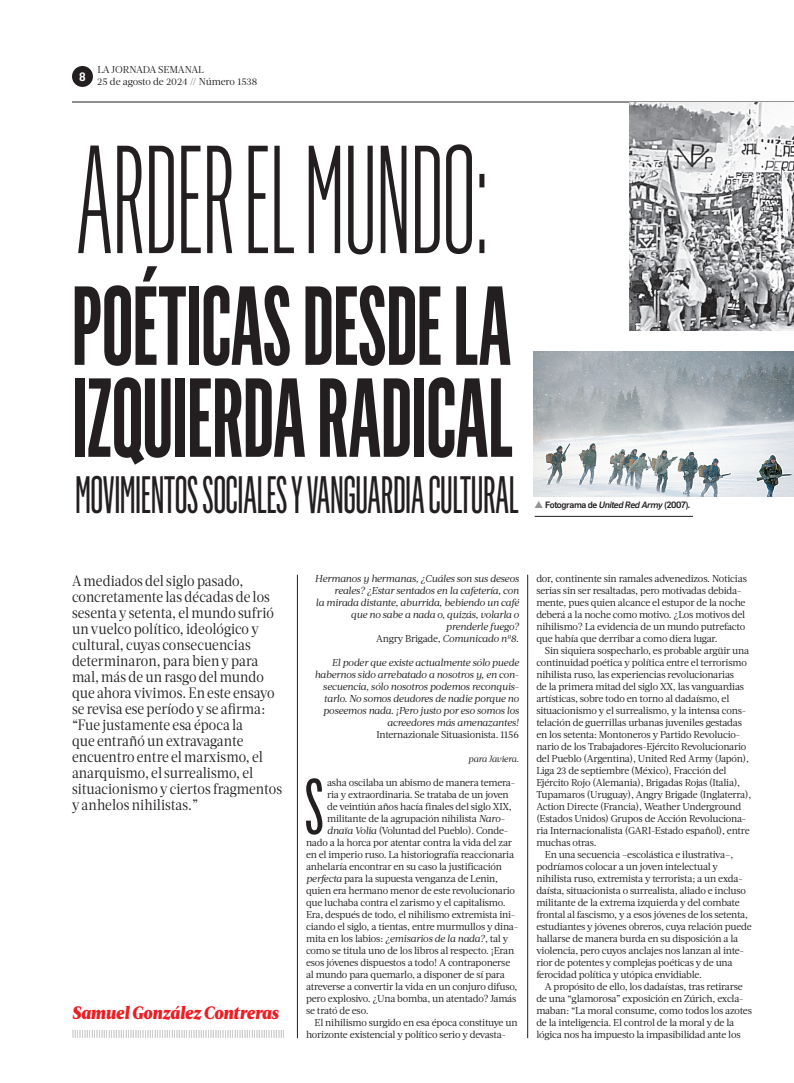
<style>
.page{position:relative;width:794px;height:1083px;background:#fff}
.page>*{position:absolute;margin:0;border:0;box-sizing:border-box;transform-origin:0 0}
.t1{font:300 150.6px "Flama Ultracond";letter-spacing:-.015em;color:#231f20;scale:.9 1}
.t2{font:600 110px/92px "Flama Ultracond";letter-spacing:-.005em;color:#231f20;scale:.9 1}
.t3{font:77.3px "Flama Ultracond Basic";color:#231f20}
.t4{font:51.6px "Flama Ultracond Basic";letter-spacing:-.01em;color:#231f20;scale:.9 1}
.t5{font:italic 900 18px "Acta";color:#ee1d23;scale:.9 1}
.t6{font:15px/16px "Acta Deck";letter-spacing:.005em;color:#231f20;scale:.9 1}
.t7{font:600 11.9px "Flama Semicond";color:#fff}
.t8{font:10px/12px "Acta";letter-spacing:-.02em;color:#231f20}
.t9{font:italic 10px/12px "Acta";letter-spacing:-.02em;color:#231f20;text-align:right}
.t10{font:10px/12px "Acta Deck";letter-spacing:-.01em;color:#231f20}
.t11{font:500 9px "Flama";letter-spacing:-.04em;color:#231f20}
.t12{font:italic 9px "Acta";letter-spacing:-.04em;color:#231f20}
.t13{font:300 8.5px "Acta";color:#231f20}
.s1{color:#939598}
.s2{font-style:italic}
.s3{font-style:normal}
</style>
<div class="page">
<hr style="left:72px;top:102px;width:722px;height:1px;background:#231f20">
<div style="left:72px;top:66px;width:21px;height:21px;background:#231f20;border-radius:50%"></div>
<hr style="left:297px;top:575px;width:1px;height:463px;background:#231f20">
<hr style="left:527px;top:575px;width:1px;height:463px;background:#231f20">
<hr style="left:534px;top:516px;width:159px;height:1px;background:#231f20">
<img style="left:629px;top:102px;width:165px;height:228px">
<img style="left:533px;top:352px;width:261px;height:145px">
<p class="t7" style="left:79px;top:68px;width:8px">8</p>
<p class="t10" style="left:97px;top:64px;width:161px">LA JORNADA SEMANAL<br>25 de agosto de 2024 // Número 1538</p>
<h1 class="t1" style="left:75px;top:112px;width:462px">ARDER EL MUNDO:</h1>
<h2 class="t2" style="left:72px;top:279px;width:492px">POÉTICAS DESDE LA<br>IZQUIERDA RADICAL</h2>
<h3 class="t4" style="left:75px;top:464px;width:495px">MOVIMIENTOS SOCIALES Y VANGUARDIA CULTURAL</h3>
<p class="t11" style="left:534px;top:498px;width:157px"><span class="s1">▲</span> Fotograma de <span class="s2">United Red Army</span> (2007).</p>
<p class="t6" style="left:72px;top:572px;width:235px">A mediados del siglo pasado, concretamente las décadas de los sesenta y setenta, el mundo sufrió un vuelco político, ideológico y cultural, cuyas consecuencias determinaron, para bien y para mal, más de un rasgo del mundo que ahora vivimos. En este ensayo se revisa ese período y se afirma: “Fue justamente esa época la<br>que entrañó un extravagante encuentro entre el marxismo, el anarquismo, el surrealismo, el situacionismo y ciertos fragmentos y anhelos nihilistas.”</p>
<h3 class="t5" style="left:72px;top:1002px;width:231px">Samuel González Contreras</h3>
<p class="t13" style="left:72px;top:1029px;width:214px">||||||||||||||||||||||||||||||||||||||||||||||||||||||||||||||||||||||||||||||||||||||||</p>
<p class="t9" style="left:315px;top:573px;width:205px">Hermanos y hermanas, ¿Cuáles son sus deseos reales? ¿Estar sentados en la cafetería, con<br>la mirada distante, aburrida, bebiendo un café que no sabe a nada o, quizás, volarla o prenderle fuego?<br><span class="s3">Angry Brigade,</span> Comunicado nº8<span class="s3">.</span></p>
<p class="t9" style="left:314px;top:657px;width:206px">El poder que existe actualmente sólo puede habernos sido arrebatado a nosotros y, en con&shy;secuencia, sólo nosotros podemos reconquis&shy;tarlo. No somos deudores de nadie porque no poseemos nada. ¡Pero justo por eso somos los acreedores más amenazantes!</p>
<p class="t8" style="left:376px;top:729px;width:144px">Internazionale Situasionista. 1156</p>
<p class="t12" style="left:468px;top:754px;width:52px">para Javiera.</p>
<h3 class="t3" style="left:304px;top:761px;width:21px">S</h3>
<p class="t8" style="left:327px;top:777px;width:190px">asha oscilaba un abismo de manera temera-</p>
<p class="t8" style="left:327px;top:789px;width:183px">ria y extraordinaria. Se trataba de un joven</p>
<p class="t8" style="left:327px;top:801px;width:186px">de veintiún años hacía finales del siglo XIX,</p>
<p class="t8" style="left:327px;top:813px;width:179px">militante de la agrupación nihilista <span class="s2">Naro-</span></p>
<p class="t8" style="left:327px;top:825px;width:183px"><span class="s2">dnaïa Volia</span> (Voluntad del Pueblo). Conde-</p>
<p class="t8" style="left:306px;top:837px;width:207px">nado a la horca por atentar contra la vida del zar</p>
<p class="t8" style="left:306px;top:849px;width:209px">en el imperio ruso. La historiografía reaccionaria</p>
<p class="t8" style="left:306px;top:861px;width:197px">anhelaría encontrar en su caso la justificación</p>
<p class="t8" style="left:306px;top:873px;width:193px"><span class="s2">perfecta</span> para la supuesta venganza de Lenin,</p>
<p class="t8" style="left:306px;top:885px;width:211px">quien era hermano menor de este revolucionario</p>
<p class="t8" style="left:306px;top:897px;width:201px">que luchaba contra el zarismo y el capitalismo.</p>
<p class="t8" style="left:306px;top:909px;width:211px">Era, después de todo, el nihilismo extremista ini-</p>
<p class="t8" style="left:306px;top:921px;width:214px">ciando el siglo, a tientas, entre murmullos y dina-</p>
<p class="t8" style="left:306px;top:933px;width:204px">mita en los labios: <span class="s2">¿emisarios de la nada?,</span> tal y</p>
<p class="t8" style="left:306px;top:945px;width:210px">como se titula uno de los libros al respecto. ¡Eran</p>
<p class="t8" style="left:306px;top:957px;width:206px">esos jóvenes dispuestos a todo! A contraponerse</p>
<p class="t8" style="left:306px;top:969px;width:200px">al mundo para quemarlo, a disponer de sí para</p>
<p class="t8" style="left:306px;top:981px;width:213px">atreverse a convertir la vida en un conjuro difuso,</p>
<p class="t8" style="left:306px;top:993px;width:212px">pero explosivo. ¿Una bomba, un atentado? Jamás</p>
<p class="t8" style="left:306px;top:1005px;width:64px">se trató de eso.</p>
<p class="t8" style="left:314px;top:1017px;width:204px">El nihilismo surgido en esa época constituye un</p>
<p class="t8" style="left:306px;top:1029px;width:201px">horizonte existencial y político serio y devasta-</p>
<p class="t8" style="left:536px;top:573px;width:212px">dor, continente sin ramales advenedizos. Noticias serias sin ser resaltadas, pero motivadas debida&shy;mente, pues quien alcance el estupor de la noche deberá a la noche como motivo. ¿Los motivos del nihilismo? La evidencia de un mundo putrefacto que había que derribar a como diera lugar.</p>
<p class="t8" style="left:545px;top:645px;width:206px">Sin siquiera sospecharlo, es probable argüir una</p>
<p class="t8" style="left:536px;top:657px;width:212px">continuidad poética y política entre el terrorismo</p>
<p class="t8" style="left:536px;top:669px;width:199px">nihilista ruso, las experiencias revolucionarias</p>
<p class="t8" style="left:536px;top:681px;width:209px">de la primera mitad del siglo XX, las vanguardias</p>
<p class="t8" style="left:536px;top:693px;width:194px">artísticas, sobre todo en torno al dadaísmo, el</p>
<p class="t8" style="left:536px;top:705px;width:211px">situacionismo y el surrealismo, y la intensa cons-</p>
<p class="t8" style="left:536px;top:717px;width:207px">telación de guerrillas urbanas juveniles gestadas</p>
<p class="t8" style="left:536px;top:729px;width:205px">en los setenta: Montoneros y Partido Revolucio-</p>
<p class="t8" style="left:536px;top:741px;width:212px">nario de los Trabajadores-Ejército Revolucionario</p>
<p class="t8" style="left:536px;top:753px;width:214px">del Pueblo (Argentina), United Red Army (Japón),</p>
<p class="t8" style="left:536px;top:765px;width:192px">Liga 23 de septiembre (México), Fracción del</p>
<p class="t8" style="left:536px;top:777px;width:205px">Ejército Rojo (Alemania), Brigadas Rojas (Italia),</p>
<p class="t8" style="left:536px;top:789px;width:217px">Tupamaros (Uruguay), Angry Brigade (Inglaterra),</p>
<p class="t8" style="left:536px;top:801px;width:206px">Action Directe (Francia), Weather Underground</p>
<p class="t8" style="left:536px;top:813px;width:211px">(Estados Unidos) Grupos de Acción Revoluciona-</p>
<p class="t8" style="left:536px;top:825px;width:215px">ria Internacionalista (GARI-Estado español), entre</p>
<p class="t8" style="left:536px;top:837px;width:62px">muchas otras.</p>
<p class="t8" style="left:545px;top:849px;width:190px">En una secuencia ‒escolástica e ilustrativa‒,</p>
<p class="t8" style="left:536px;top:861px;width:183px">podríamos colocar a un joven intelectual y</p>
<p class="t8" style="left:536px;top:873px;width:208px">nihilista ruso, extremista y terrorista; a un exda-</p>
<p class="t8" style="left:536px;top:885px;width:211px">daísta, situacionista o surrealista, aliado e incluso</p>
<p class="t8" style="left:536px;top:897px;width:205px">militante de la extrema izquierda y del combate</p>
<p class="t8" style="left:536px;top:909px;width:213px">frontal al fascismo, y a esos jóvenes de los setenta,</p>
<p class="t8" style="left:536px;top:921px;width:217px">estudiantes y jóvenes obreros, cuya relación puede</p>
<p class="t8" style="left:536px;top:933px;width:204px">hallarse de manera burda en su disposición a la</p>
<p class="t8" style="left:536px;top:945px;width:209px">violencia, pero cuyos anclajes nos lanzan al inte-</p>
<p class="t8" style="left:536px;top:957px;width:198px">rior de potentes y complejas poéticas y de una</p>
<p class="t8" style="left:536px;top:969px;width:167px">ferocidad política y utópica envidiable.</p>
<p class="t8" style="left:545px;top:981px;width:199px">A propósito de ello, los dadaístas, tras retirarse</p>
<p class="t8" style="left:536px;top:993px;width:209px">de una “glamorosa” exposición en Zúrich, excla-</p>
<p class="t8" style="left:536px;top:1005px;width:217px">maban: “La moral consume, como todos los azotes</p>
<p class="t8" style="left:536px;top:1017px;width:199px">de la inteligencia. El control de la moral y de la</p>
<p class="t8" style="left:536px;top:1029px;width:206px">lógica nos ha impuesto la impasibilidad ante los</p>
</div>
